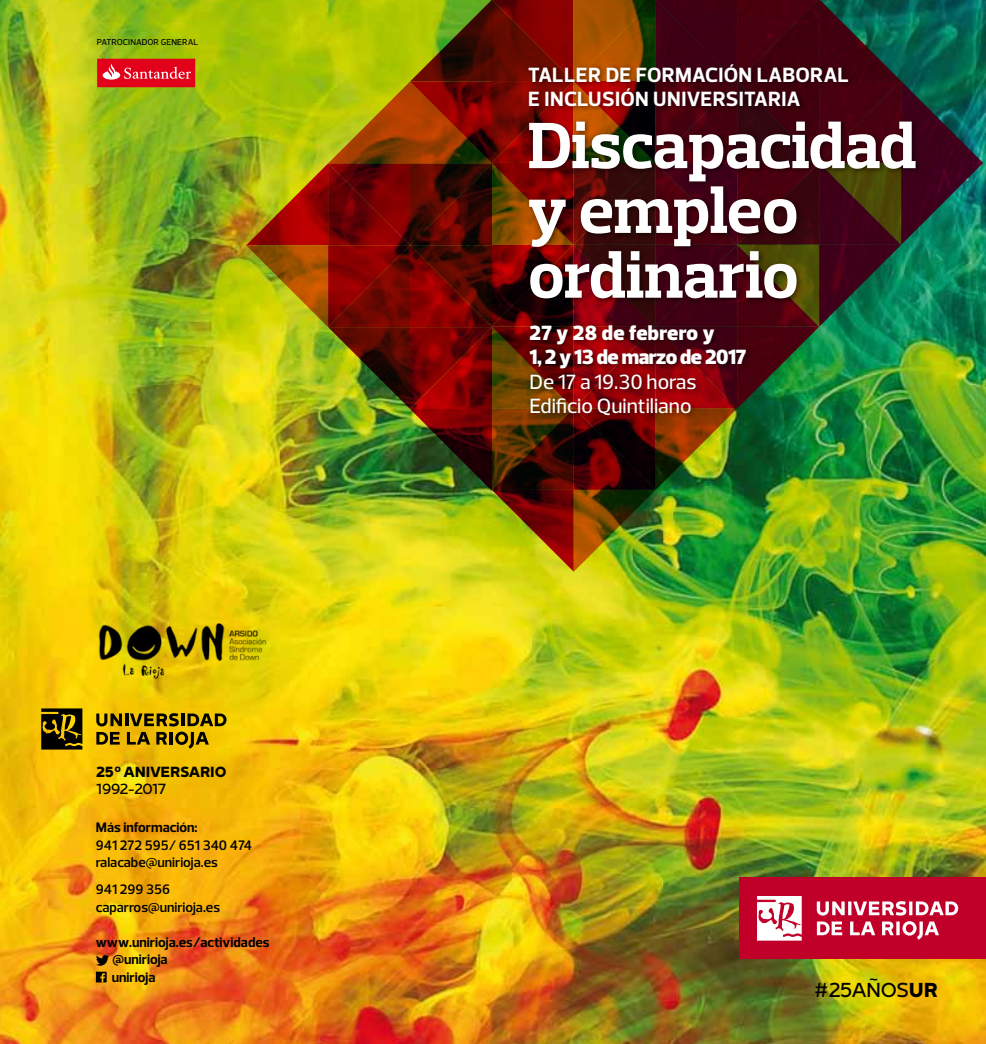
<style>
.page{position:relative;width:986px;height:1044px;background:#fff}
.page>*{position:absolute;margin:0;border:0;box-sizing:border-box;transform-origin:0 0}
.t1{font:700 66.5px/64.8px "Prelo Slab";letter-spacing:-.01em;color:#fff}
.t2{font:700 21px/24.5px "Prelo";letter-spacing:.01em;color:#fff}
.t3{font:900 21px/24.5px "Prelo";letter-spacing:-.02em;color:#fff}
.t4{font:500 21px/24.5px "Prelo";color:#fff}
.t5{font:20.12px "Rioja Tempranillo";color:#000}
.t6{font:14.7px "Rioja Mazuelo";color:#000}
.t7{font:14.7px "Rioja Tempranillo";letter-spacing:-.005em;color:#000}
.t8{font:600 14px/17.5px "Prelo";color:#000}
.t9{font:700 14px/17.5px "Prelo";color:#000}
.t10{font:500 8.75px "Prelo";letter-spacing:.015em;color:#000}
.s1{font-family:"Rioja Mazuelo"}
</style>
<div class="page">
<img style="left:0;top:0;width:985px;height:1044px">
<svg style="left:41px;top:708px;width:41px;height:41px;background:#3a2f01"></svg>
<svg style="left:96px;top:713px;width:130px;height:36px;background:#9f7e01"></svg>
<div style="left:738px;top:877px;width:247px;height:82px;background:#c1002a"></div>
<svg style="left:757px;top:896px;width:200px;height:44px"></svg>
<svg style="left:96px;top:955px;width:13px;height:11px"></svg>
<div style="left:96px;top:971px;width:11px;height:11px;background:#000"></div>
<svg style="left:100px;top:973px;width:5px;height:9px"></svg>
<div style="left:97px;top:59px;width:98px;height:28px;background:#e2001a"></div>
<svg style="left:103px;top:64px;width:88px;height:16px"></svg>
<img style="left:246px;top:0;width:736px;height:572px">
<div style="left:525px;top:61px;width:329px;height:52px;background:#000;opacity:.55"></div>
<div style="left:525px;top:321px;width:227px;height:101px;background:#000;opacity:.55"></div>
<div style="left:525px;top:118px;width:397px;height:187px;background:#000;opacity:.55"></div>
<img style="left:82px;top:607px;width:201px;height:81px">
<p class="t10" style="left:97px;top:37px;width:103px">PATROCINADOR GENERAL</p>
<p class="t6" style="left:96px;top:762px;width:132px">25º ANIVERSARIO</p>
<p class="t7" style="left:96px;top:780px;width:71px">1992-2017</p>
<p class="t9" style="left:96px;top:818px;width:103px">Más información:</p>
<p class="t8" style="left:96px;top:836px;width:158px">941 272 595/ 651 340 474 ralacabe@unirioja.es</p>
<p class="t8" style="left:96px;top:881px;width:126px">941 299 356 caparros@unirioja.es</p>
<p class="t9" style="left:112px;top:933px;width:159px;text-indent:-16px">www.unirioja.es/actividades @unirioja<br>unirioja</p>
<h2 class="t2" style="left:528px;top:63px;width:322px">taller de formación laboral e inclusión universitaria</h2>
<h1 class="t1" style="left:528px;top:113px;width:390px">Discapacidad y empleo ordinario</h1>
<h2 class="t3" style="left:529px;top:321px;width:218px">27 y 28 de febrero y<br>1, 2 y 13 de marzo de 2017</h2>
<h2 class="t4" style="left:529px;top:370px;width:168px">De 17 a 19.30 horas<br>Edificio Quintiliano</h2>
<h3 class="t5" style="left:813px;top:976px;width:126px">#25AÑOS<span class="s1">UR</span></h3>
</div>
